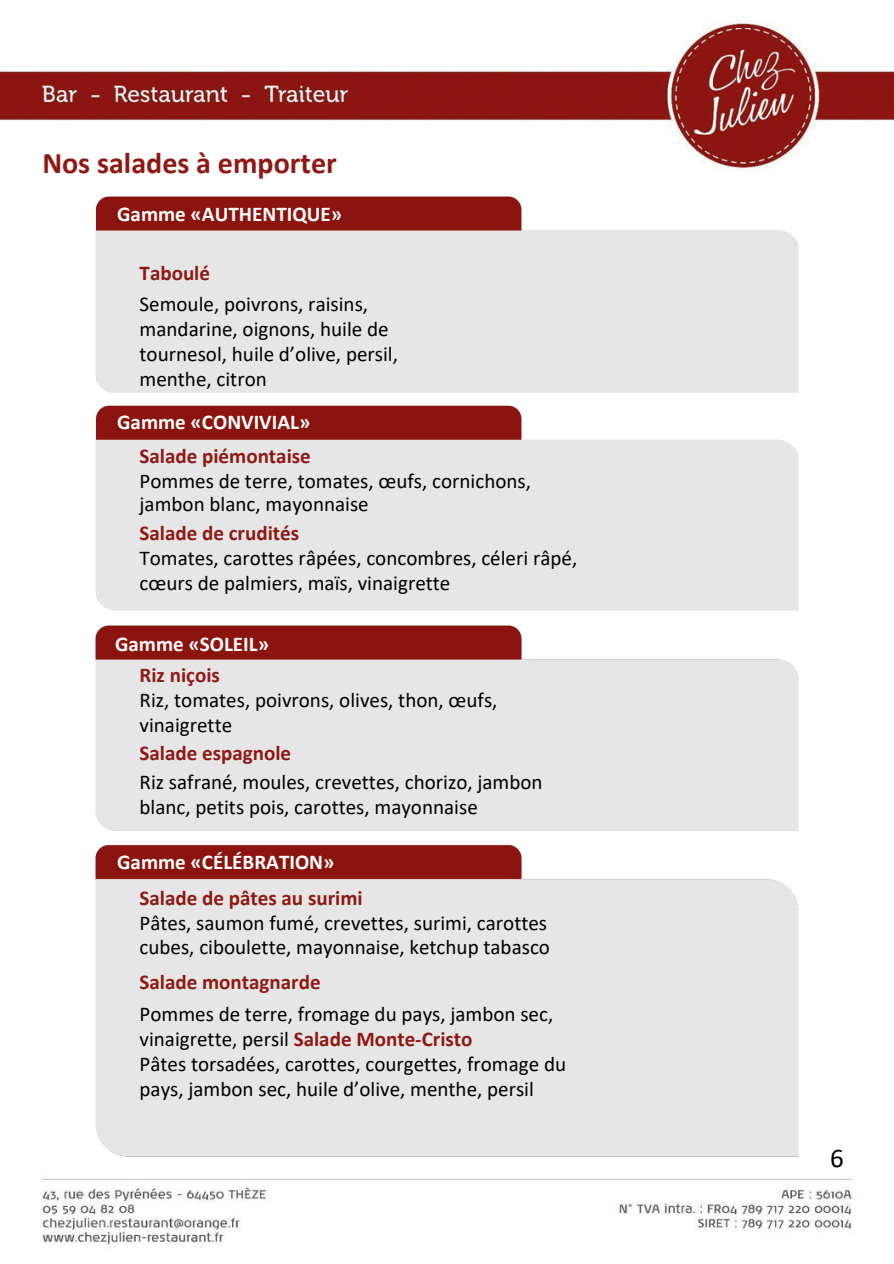
<style>
.page{position:relative;width:894px;height:1264px;background:#fff}
.page>*{position:absolute;margin:0;border:0;box-sizing:border-box;transform-origin:0 0}
.t1{font:700 30px "Calibri";color:#8f1812}
.t2{font:27px "Calibri";color:#000}
.t3{font:21.15px "Calibri";color:#000}
.t4{font:21px "Calibri";color:#000}
.t5{font:700 21px "Calibri";color:#8f1812}
.t6{font:700 21px "Calibri";color:#fff}
.s1{font-weight:700;color:#8f1812}
</style>
<div class="page">
<img style="left:0;top:22px;width:893px;height:1224px">
<img style="left:88px;top:190px;width:717px;height:973px">
<p class="t1" style="left:42px;top:151px;width:296px">Nos salades à emporter</p>
<h1 class="t6" style="left:117px;top:205px;width:226px">Gamme «AUTHENTIQUE»</h1>
<p class="t5" style="left:139px;top:264px;width:72px">Taboulé</p>
<h2 class="t4" style="left:139px;top:295px;width:230px">Semoule, poivrons, raisins,</h2>
<p class="t3" style="left:139px;top:320px;width:250px">mandarine, oignons, huile de</p>
<p class="t4" style="left:139px;top:345px;width:260px">tournesol, huile d’olive, persil,</p>
<p class="t4" style="left:139px;top:370px;width:129px">menthe, citron</p>
<p class="t6" style="left:117px;top:413px;width:195px">Gamme «CONVIVIAL»</p>
<p class="t5" style="left:139px;top:447px;width:173px">Salade piémontaise</p>
<h2 class="t4" style="left:139px;top:472px;width:393px">Pommes de terre, tomates, œufs, cornichons,</h2>
<p class="t4" style="left:139px;top:495px;width:231px">jambon blanc, mayonnaise</p>
<p class="t5" style="left:139px;top:524px;width:161px">Salade de crudités</p>
<p class="t4" style="left:139px;top:549px;width:439px">Tomates, carottes râpées, concombres, céleri râpé,</p>
<p class="t4" style="left:139px;top:574px;width:312px">cœurs de palmiers, maïs, vinaigrette</p>
<p class="t6" style="left:115px;top:635px;width:155px">Gamme «SOLEIL»</p>
<p class="t5" style="left:139px;top:666px;width:82px">Riz niçois</p>
<p class="t4" style="left:139px;top:691px;width:359px">Riz, tomates, poivrons, olives, thon, œufs,</p>
<h2 class="t4" style="left:139px;top:716px;width:94px">vinaigrette</h2>
<p class="t5" style="left:139px;top:744px;width:153px">Salade espagnole</p>
<p class="t4" style="left:139px;top:773px;width:404px">Riz safrané, moules, crevettes, chorizo, jambon</p>
<p class="t4" style="left:139px;top:798px;width:339px">blanc, petits pois, carottes, mayonnaise</p>
<p class="t6" style="left:117px;top:853px;width:219px">Gamme «CÉLÉBRATION»</p>
<p class="t5" style="left:139px;top:889px;width:224px">Salade de pâtes au surimi</p>
<p class="t4" style="left:139px;top:913px;width:409px">Pâtes, saumon fumé, crevettes, surimi, carottes</p>
<h2 class="t4" style="left:139px;top:938px;width:412px">cubes, ciboulette, mayonnaise, ketchup tabasco</h2>
<p class="t5" style="left:139px;top:973px;width:182px">Salade montagnarde</p>
<p class="t4" style="left:139px;top:1005px;width:415px">Pommes de terre, fromage du pays, jambon sec,</p>
<p class="t4" style="left:139px;top:1029px;width:334px">vinaigrette, persil <span class="s1">Salade Monte-Cristo</span></p>
<p class="t4" style="left:139px;top:1055px;width:428px">Pâtes torsadées, carottes, courgettes, fromage du</p>
<p class="t4" style="left:139px;top:1080px;width:396px">pays, jambon sec, huile d’olive, menthe, persil</p>
<p class="t2" style="left:829px;top:1146px;width:15px">6</p>
</div>
